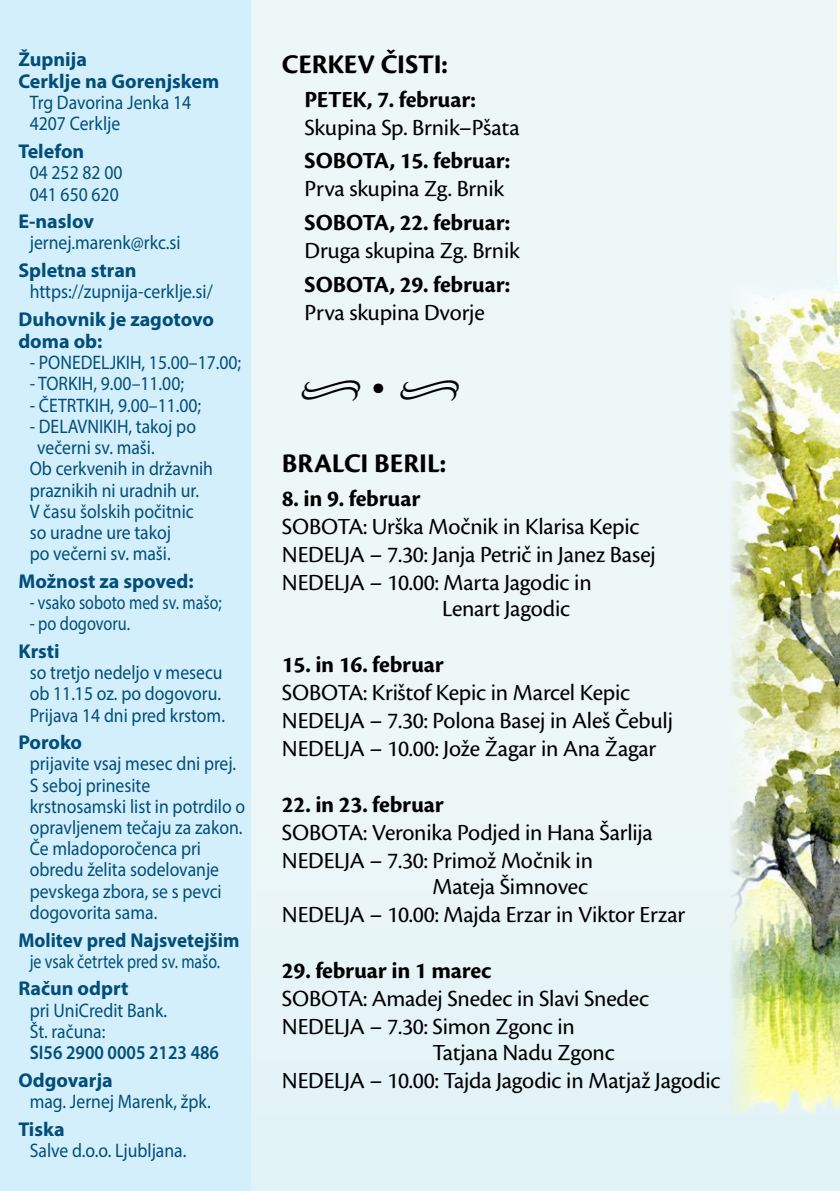
<style>
.page{position:relative;width:840px;height:1191px;background:#fff}
.page>*{position:absolute;margin:0;border:0;box-sizing:border-box;transform-origin:0 0}
.t1{font:40px "Minion Pro";color:#000}
.t2{font:700 28px "Cronos Pro";letter-spacing:-.005em;color:#000}
.t3{font:24px/28px "Cronos Pro";letter-spacing:-.01em;color:#000}
.t4{font:700 24px "Cronos Pro";letter-spacing:-.005em;color:#000}
.t5{font:700 20px/22px "Myriad Pro";color:#004e79}
.t6{font:700 20px "Myriad Pro";color:#004e79;scale:.95 1}
.t7{font:19.6px/21.2px "Myriad Pro";color:#004e79;scale:.9 1}
.t8{font:19.6px "Myriad Pro";color:#004e79;scale:.81 1}
.t9{font:600 19.6px "Myriad Pro";color:#004e79;scale:.9 1}
.t10{font:19.6px "Myriad Pro";color:#004e79;scale:.83 1}
.s1{font-family:"Amsi Pro";font-weight:200}
</style>
<div class="page">
<hr style="left:836px;top:0;width:3px;height:291px;background:#fffce1">
<div style="left:0;top:0;width:251px;height:1191px;background:#d4effc"></div>
<div style="left:251px;top:0;width:585px;height:1191px;background:#edf7f8"></div>
<div style="left:251px;top:788px;width:588px;height:403px;background:#e2f3f7"></div>
<img style="left:730px;top:254px;width:109px;height:859px">
<p class="t5" style="left:18px;top:48px;width:202px">Župnija<br>Cerklje na Gorenjskem</p>
<p class="t7" style="left:30px;top:92px;width:181px">Trg Davorina Jenka 14<br>4207 Cerklje</p>
<p class="t5" style="left:18px;top:140px;width:67px">Telefon</p>
<p class="t7" style="left:30px;top:162px;width:104px">04 252 82 00<br>041 650 620</p>
<p class="t5" style="left:18px;top:210px;width:77px">E-naslov</p>
<p class="t7" style="left:30px;top:232px;width:169px">jernej.marenk@rkc.si</p>
<p class="t5" style="left:18px;top:259px;width:120px">Spletna stran</p>
<p class="t7" style="left:30px;top:281px;width:205px">https://zupnija-cerklje.si/</p>
<p class="t5" style="left:18px;top:308px;width:197px">Duhovnik je zagotovo doma ob:</p>
<p class="t7" style="left:30px;top:352px;width:236px">- PONEDELJKIH, 15.00–17.00;</p>
<p class="t7" style="left:30px;top:373px;width:173px">- TORKIH, 9.00–11.00;</p>
<p class="t7" style="left:30px;top:394px;width:192px">- ČETRTKIH, 9.00–11.00;</p>
<p class="t7" style="left:30px;top:415px;width:186px">- DELAVNIKIH, takoj po</p>
<p class="t7" style="left:37px;top:436px;width:132px">večerni sv. maši.</p>
<p class="t7" style="left:30px;top:458px;width:205px">Ob cerkvenih in državnih</p>
<p class="t7" style="left:30px;top:479px;width:189px">praznikih ni uradnih ur.</p>
<p class="t7" style="left:30px;top:500px;width:184px">V času šolskih počitnic</p>
<p class="t7" style="left:30px;top:521px;width:158px">so uradne ure takoj</p>
<p class="t7" style="left:30px;top:542px;width:158px">po večerni sv. maši.</p>
<p class="t5" style="left:18px;top:569px;width:177px">Možnost za spoved:</p>
<p class="t8" style="left:30px;top:590px;width:238px">- vsako soboto med sv. mašo;</p>
<p class="t10" style="left:30px;top:611px;width:122px">- po dogovoru.</p>
<p class="t5" style="left:18px;top:639px;width:43px">Krsti</p>
<p class="t7" style="left:30px;top:661px;width:218px">so tretjo nedeljo v mesecu ob 11.15 oz. po dogovoru.<br>Prijava 14 dni pred krstom.</p>
<p class="t5" style="left:18px;top:731px;width:65px">Poroko</p>
<p class="t7" style="left:30px;top:753px;width:241px">prijavite vsaj mesec dni prej.<br>S seboj prinesite krstnosamski list in potrdilo o opravljenem tečaju za zakon.<br>Če mladoporočenca pri obredu želita sodelovanje pevskega zbora, se s pevci dogovorita sama.</p>
<p class="t6" style="left:18px;top:926px;width:234px">Molitev pred Najsvetejšim</p>
<p class="t8" style="left:30px;top:949px;width:236px">je vsak četrtek pred sv. mašo.</p>
<p class="t5" style="left:18px;top:977px;width:111px">Račun odprt</p>
<p class="t7" style="left:30px;top:999px;width:154px">pri UniCredit Bank.<br>Št. računa:</p>
<p class="t9" style="left:30px;top:1040px;width:212px">SI56 2900 0005 2123 486</p>
<p class="t5" style="left:18px;top:1068px;width:96px">Odgovarja</p>
<p class="t7" style="left:30px;top:1090px;width:202px">mag. Jernej Marenk, žpk.</p>
<p class="t5" style="left:18px;top:1117px;width:48px">Tiska</p>
<p class="t7" style="left:30px;top:1139px;width:175px">Salve d.o.o. Ljubljana.</p>
<h2 class="t2" style="left:282px;top:48px;width:167px">CERKEV ČISTI:</h2>
<p class="t4" style="left:304px;top:85px;width:173px">PETEK, 7. februar:</p>
<p class="t3" style="left:304px;top:113px;width:216px">Skupina Sp. Brnik–Pšata</p>
<p class="t4" style="left:304px;top:147px;width:207px">SOBOTA, 15. februar:</p>
<p class="t3" style="left:304px;top:175px;width:201px">Prva skupina Zg. Brnik</p>
<p class="t4" style="left:304px;top:209px;width:207px">SOBOTA, 22. februar:</p>
<p class="t3" style="left:304px;top:237px;width:217px">Druga skupina Zg. Brnik</p>
<p class="t4" style="left:304px;top:270px;width:207px">SOBOTA, 29. februar:</p>
<p class="t3" style="left:304px;top:298px;width:181px">Prva skupina Dvorje</p>
<h1 class="t1" style="left:299px;top:360px;width:164px">•<span class="s1">•</span> •</h1>
<h2 class="t2" style="left:282px;top:447px;width:166px">BRALCI BERIL:</h2>
<p class="t4" style="left:282px;top:484px;width:140px">8. in 9. februar</p>
<p class="t3" style="left:282px;top:512px;width:359px">SOBOTA: Urška Močnik in Klarisa Kepic</p>
<p class="t3" style="left:282px;top:540px;width:375px">NEDELJA – 7.30: Janja Petrič in Janez Basej</p>
<p class="t3" style="left:282px;top:568px;width:311px">NEDELJA – 10.00: Marta Jagodic in</p>
<p class="t3" style="left:442px;top:594px;width:129px">Lenart Jagodic</p>
<p class="t4" style="left:282px;top:650px;width:163px">15. in 16. februar</p>
<p class="t3" style="left:282px;top:678px;width:392px">SOBOTA: Krištof Kepic in Marcel Kepic<br>NEDELJA – 7.30: Polona Basej in Aleš Čebulj<br>NEDELJA – 10.00: Jože Žagar in Ana Žagar</p>
<p class="t4" style="left:282px;top:790px;width:163px">22. in 23. februar</p>
<p class="t3" style="left:282px;top:818px;width:372px">SOBOTA: Veronika Podjed in Hana Šarlija</p>
<p class="t3" style="left:282px;top:846px;width:312px">NEDELJA – 7.30: Primož Močnik in</p>
<p class="t3" style="left:432px;top:872px;width:157px">Mateja Šimnovec</p>
<p class="t3" style="left:282px;top:900px;width:405px">NEDELJA – 10.00: Majda Erzar in Viktor Erzar</p>
<p class="t4" style="left:282px;top:956px;width:211px">29. februar in 1 marec</p>
<p class="t3" style="left:282px;top:984px;width:368px">SOBOTA: Amadej Snedec in Slavi Snedec</p>
<p class="t3" style="left:282px;top:1012px;width:294px">NEDELJA – 7.30: Simon Zgonc in</p>
<p class="t3" style="left:432px;top:1038px;width:184px">Tatjana Nadu Zgonc</p>
<p class="t3" style="left:282px;top:1066px;width:440px">NEDELJA – 10.00: Tajda Jagodic in Matjaž Jagodic</p>
</div>
